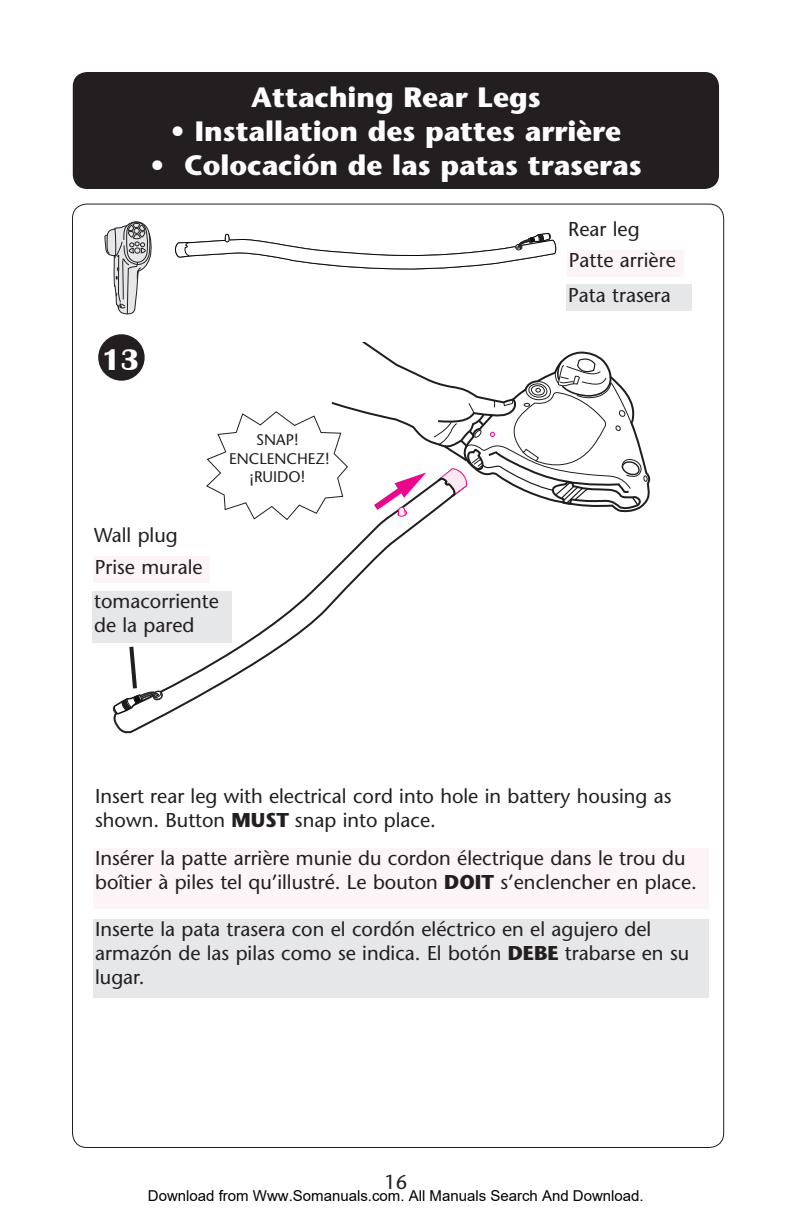
<style>
.page{position:relative;width:792px;height:1224px;background:#fff}
.page>*{position:absolute;margin:0;border:0;box-sizing:border-box;transform-origin:0 0}
.t1{font:700 28px "Stone Sans";color:#fff}
.t2{font:20px/24px "Stone Sans";color:#231f20}
.t3{font:15.4px/18.4px "Stone Sans";color:#231f20;text-align:center}
.t4{font:15px "Arial";color:#000}
.s1{font-weight:700}
</style>
<div class="page">
<svg style="left:110px;top:556px;width:182px;height:178px"></svg>
<svg style="left:205px;top:343px;width:446px;height:296px"></svg>
<div style="left:98px;top:334px;width:47px;height:47px;background:#231f20;border-radius:50%"></div>
<svg style="left:104px;top:222px;width:47px;height:92px"></svg>
<div style="left:567px;top:250px;width:116px;height:26px;background:#fdf4f8"></div>
<div style="left:566px;top:285px;width:126px;height:26px;background:#e6e7e9"></div>
<svg style="left:175px;top:233px;width:382px;height:37px"></svg>
<div style="left:93px;top:919px;width:616px;height:78px;background:#e6e7e9"></div>
<div style="left:93px;top:848px;width:616px;height:60px;background:#fdf4f8"></div>
<div style="left:93px;top:557px;width:116px;height:26px;background:#fdf4f8"></div>
<div style="left:92px;top:591px;width:140px;height:52px;background:#e6e7e9"></div>
<svg style="left:113px;top:643px;width:50px;height:72px"></svg>
<div style="left:73px;top:72px;width:646px;height:117px;background:#231f20;border-radius:14px"></div>
<h1 class="t1" style="left:251px;top:87px;width:291px">Attaching Rear Legs</h1>
<h1 class="t1" style="left:171px;top:120px;width:452px">• Installation des pattes arrière</h1>
<h1 class="t1" style="left:150px;top:154px;width:493px">• Colocación de las patas traseras</h1>
<p class="t3" style="left:229px;top:432px;width:102px">SNAP!<br>ENCLENCHEZ! ¡RUIDO!</p>
<p class="t2" style="left:94px;top:522px;width:110px;line-height:31.6px">Wall plug<br>Prise murale</p>
<p class="t2" style="left:94px;top:591px;width:126px">tomacorriente de la pared</p>
<p class="t2" style="left:568px;top:215px;width:109px;line-height:31.6px">Rear leg<br>Patte arrière</p>
<p class="t2" style="left:568px;top:285px;width:104px">Pata trasera</p>
<p class="t2" style="left:95px;top:786px;width:578px">Insert rear leg with electrical cord into hole in battery housing as shown. Button <span class="s1">MUST</span> snap into place.</p>
<p class="t2" style="left:95px;top:848px;width:603px">Insérer la patte arrière munie du cordon électrique dans le trou du boîtier à piles tel qu’illustré. Le bouton <span class="s1">DOIT</span> s’enclencher en place.</p>
<p class="t2" style="left:95px;top:919px;width:596px">Inserte la pata trasera con el cordón eléctrico en el agujero del armazón de las pilas como se indica. El botón <span class="s1">DEBE</span> trabarse en su lugar.</p>
<p class="t2" style="left:384px;top:1172px;width:24px">16</p>
<p class="t4" style="left:148px;top:1187px;width:497px">Download from Www.Somanuals.com. All Manuals Search And Download.</p>
</div>
